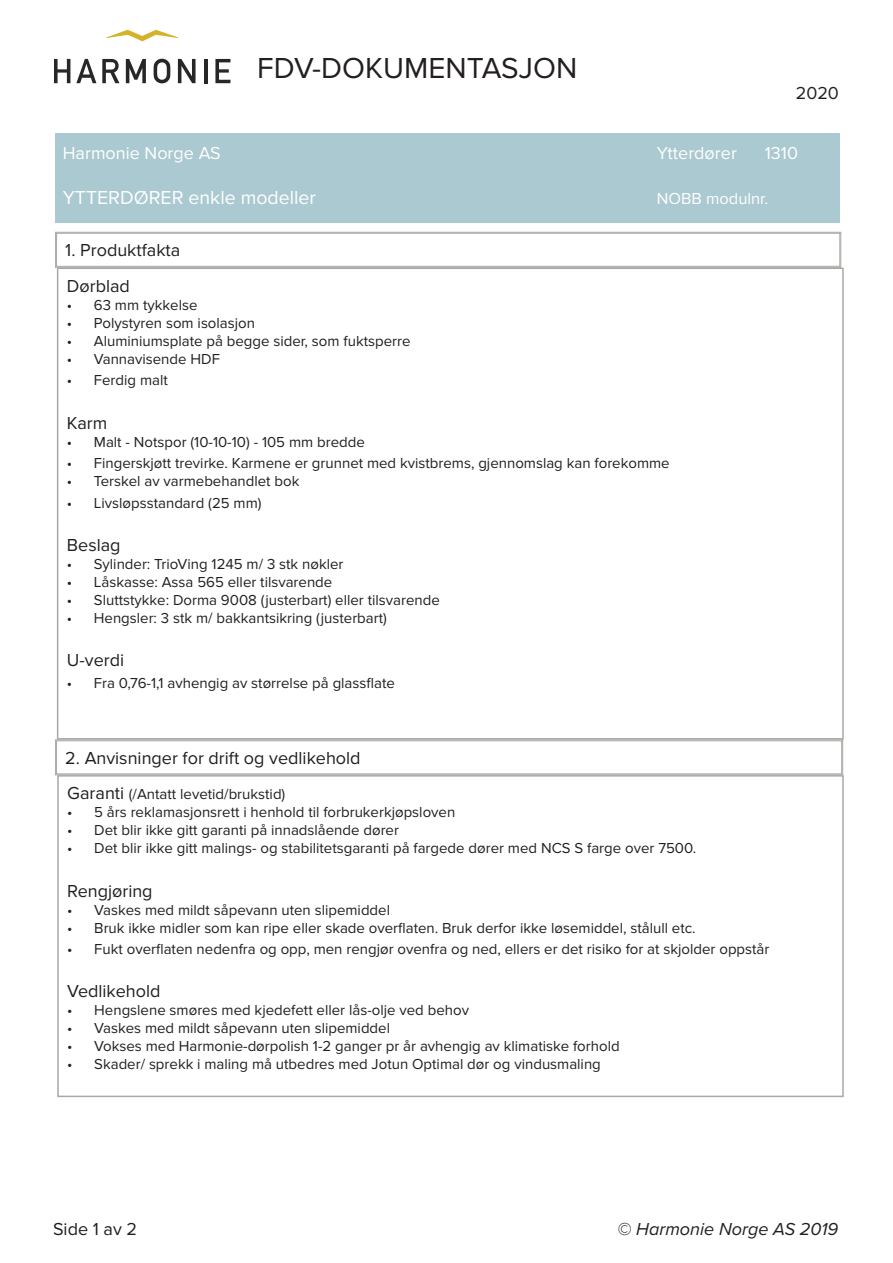
<style>
.page{position:relative;width:893px;height:1263px;background:#fff}
.page>*{position:absolute;margin:0;border:0;box-sizing:border-box;transform-origin:0 0}
.t1{font:30px "Proxima Nova";color:#231f20}
.t2{font:19.5px "Proxima Nova";color:#fff}
.t3{font:18px/35.5px "Proxima Nova";color:#231f20}
.t4{font:18px "Proxima Nova";color:#fff}
.t5{font:italic 18px "Proxima Nova";color:#231f20}
.t6{font:16.5px "Proxima Nova";color:#fff}
.t7{font:15px "Proxima Nova";color:#231f20}
.s1{font-size:18px}
.s2{font-style:normal}
</style>
<div class="page">
<svg style="left:54px;top:59px;width:16px;height:24px"></svg>
<svg style="left:76px;top:59px;width:20px;height:24px"></svg>
<svg style="left:102px;top:59px;width:18px;height:24px"></svg>
<svg style="left:126px;top:59px;width:20px;height:24px"></svg>
<svg style="left:154px;top:59px;width:16px;height:24px"></svg>
<svg style="left:178px;top:59px;width:18px;height:24px"></svg>
<hr style="left:204px;top:59px;width:3px;height:24px;background:#262726">
<svg style="left:215px;top:59px;width:15px;height:24px"></svg>
<svg style="left:106px;top:30px;width:72px;height:11px"></svg>
<div style="left:55px;top:133px;width:785px;height:89px;background:#abc9d1"></div>
<svg style="left:55px;top:232px;width:786px;height:36px"></svg>
<div style="left:56px;top:233px;width:784px;height:34px;border:1px solid #a8aaa5"></div>
<div style="left:57px;top:268px;width:787px;height:471px;border:2px solid #a8aaa5"></div>
<div style="left:57px;top:775px;width:787px;height:322px;border:2px solid #a8aaa5"></div>
<svg style="left:55px;top:739px;width:788px;height:36px"></svg>
<div style="left:56px;top:740px;width:786px;height:34px;border:1px solid #a8aaa5"></div>
<h1 class="t1" style="left:257px;top:50px;width:322px">FDV-DOKUMENTASJON</h1>
<p class="t3" style="left:796px;top:76px;width:45px">2020</p>
<p class="t4" style="left:63px;top:143px;width:160px">Harmonie Norge AS</p>
<p class="t4" style="left:657px;top:143px;width:82px">Ytterdører</p>
<p class="t4" style="left:765px;top:143px;width:35px">1310</p>
<h2 class="t2" style="left:63px;top:186px;width:255px">YTTERDØRER enkle modeller</h2>
<p class="t6" style="left:657px;top:189px;width:113px">NOBB modulnr.</p>
<p class="t3" style="left:65px;top:233px;width:117px">1. Produktfakta<br>Dørblad</p>
<p class="t7" style="left:67px;top:296px;width:132px">• 63 mm tykkelse</p>
<p class="t7" style="left:67px;top:314px;width:190px">• Polystyren som isolasjon</p>
<p class="t7" style="left:67px;top:332px;width:345px">• Aluminiumsplate på begge sider, som fuktsperre</p>
<p class="t7" style="left:67px;top:350px;width:155px">• Vannavisende HDF</p>
<p class="t7" style="left:67px;top:372px;width:102px">• Ferdig malt</p>
<p class="t3" style="left:67px;top:405px;width:42px">Karm</p>
<p class="t7" style="left:67px;top:433px;width:299px">• Malt - Notspor (10-10-10) - 105 mm bredde</p>
<p class="t7" style="left:67px;top:455px;width:604px">• Fingerskjøtt trevirke. Karmene er grunnet med kvistbrems, gjennomslag kan forekomme</p>
<p class="t7" style="left:67px;top:473px;width:234px">• Terskel av varmebehandlet bok</p>
<p class="t7" style="left:67px;top:494px;width:196px">• Livsløpsstandard (25 mm)</p>
<p class="t3" style="left:67px;top:528px;width:55px">Beslag</p>
<p class="t7" style="left:67px;top:555px;width:278px">• Sylinder: TrioVing 1245 m/ 3 stk nøkler</p>
<p class="t7" style="left:67px;top:573px;width:267px">• Låskasse: Assa 565 eller tilsvarende</p>
<p class="t7" style="left:67px;top:591px;width:374px">• Sluttstykke: Dorma 9008 (justerbart) eller tilsvarende</p>
<p class="t7" style="left:67px;top:609px;width:321px">• Hengsler: 3 stk m/ bakkantsikring (justerbart)</p>
<p class="t3" style="left:67px;top:643px;width:59px">U-verdi</p>
<p class="t7" style="left:67px;top:674px;width:329px">• Fra 0,76-1,1 avhengig av størrelse på glassflate</p>
<p class="t3" style="left:65px;top:741px;width:297px">2. Anvisninger for drift og vedlikehold</p>
<p class="t7" style="left:67px;top:786px;width:220px"><span class="s1">Garanti</span> (/Antatt levetid/brukstid)</p>
<p class="t7" style="left:67px;top:804px;width:390px">• 5 års reklamasjonsrett i henhold til forbrukerkjøpsloven</p>
<p class="t7" style="left:67px;top:822px;width:333px">• Det blir ikke gitt garanti på innadslående dører</p>
<p class="t7" style="left:67px;top:840px;width:630px">• Det blir ikke gitt malings- og stabilitetsgaranti på fargede dører med NCS S farge over 7500.</p>
<p class="t3" style="left:67px;top:873px;width:87px">Rengjøring</p>
<p class="t7" style="left:67px;top:901px;width:324px">• Vaskes med mildt såpevann uten slipemiddel</p>
<p class="t7" style="left:67px;top:919px;width:630px">• Bruk ikke midler som kan ripe eller skade overflaten. Bruk derfor ikke løsemiddel, stålull etc.</p>
<p class="t7" style="left:67px;top:940px;width:704px">• Fukt overflaten nedenfra og opp, men rengjør ovenfra og ned, ellers er det risiko for at skjolder oppstår</p>
<p class="t3" style="left:67px;top:974px;width:95px">Vedlikehold</p>
<p class="t7" style="left:67px;top:1002px;width:403px">• Hengslene smøres med kjedefett eller lås-olje ved behov</p>
<p class="t7" style="left:67px;top:1020px;width:324px">• Vaskes med mildt såpevann uten slipemiddel</p>
<p class="t7" style="left:67px;top:1038px;width:554px">• Vokses med Harmonie-dørpolish 1-2 ganger pr år avhengig av klimatiske forhold</p>
<p class="t7" style="left:67px;top:1056px;width:535px">• Skader/ sprekk i maling må utbedres med Jotun Optimal dør og vindusmaling</p>
<p class="t3" style="left:53px;top:1211px;width:86px">Side 1 av 2</p>
<p class="t5" style="left:618px;top:1215px;width:222px"><span class="s2">©</span> Harmonie Norge AS 2019</p>
</div>
